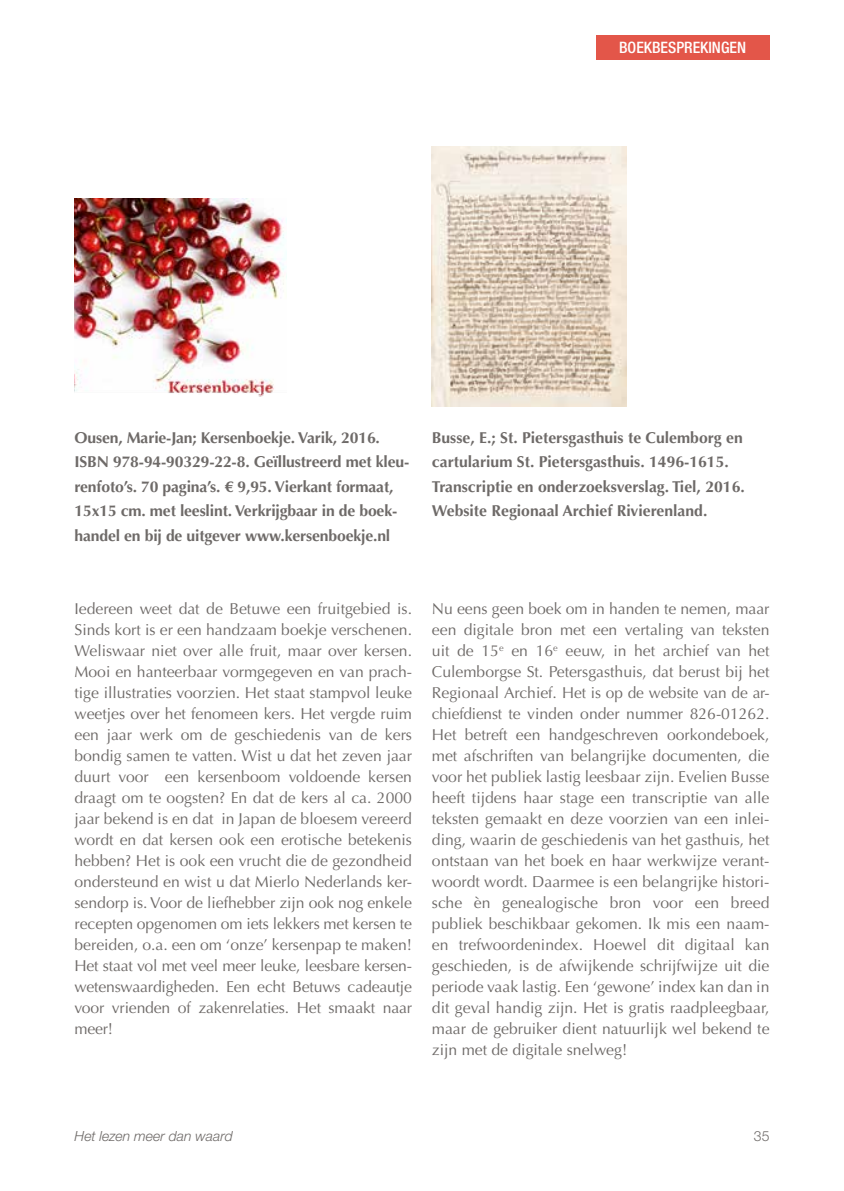
<style>
.page{position:relative;width:844px;height:1191px;background:#fff}
.page>*{position:absolute;margin:0;border:0;box-sizing:border-box;transform-origin:0 0}
.t1{font:15.75px/21px "Optima LT Std";letter-spacing:-.005em;color:#6e6a68;text-align:justify}
.t2{font:700 15.75px/24.5px "Optima LT Std";letter-spacing:-.01em;color:#6e6a68}
.t3{font:500 condensed 15.75px "Helvetica Neue LT Std";color:#fff}
.t4{font:italic 300 14px "Helvetica Neue LT Std";color:#6e6a68}
.t5{font:300 14px "Helvetica Neue LT Std";color:#6e6a68}
</style>
<div class="page">
<div style="left:595px;top:35px;width:174px;height:25px;background:#e35649"></div>
<img style="left:74px;top:198px;width:211px;height:199px">
<img style="left:432px;top:146px;width:194px;height:260px">
<p class="t3" style="left:619px;top:38px;width:128px">BOEKBESPREKINGEN</p>
<p class="t2" style="left:74px;top:425px;width:336px">Ousen, Marie-Jan; Kersenboekje. Varik, 2016.<br>ISBN 978-94-90329-22-8. Geïllustreerd met kleu&shy;renfoto’s. 70 pagina’s. € 9,95. Vierkant formaat, 15x15 cm. met leeslint. Verkrijgbaar in de boek&shy;handel en bij de uitgever www.kersenboekje.nl</p>
<p class="t2" style="left:432px;top:425px;width:314px">Busse, E.; St. Pietersgasthuis te Culemborg en cartularium St. Pietersgasthuis. 1496-1615.<br>Transcriptie en onderzoeksverslag. Tiel, 2016.<br>Website Regionaal Archief Rivierenland.</p>
<p class="t1" style="left:74px;top:598px;width:339px">Iedereen weet dat de Betuwe een fruitgebied is.<br>Sinds kort is er een handzaam boekje verschenen.<br>Weliswaar niet over alle fruit, maar over kersen.<br>Mooi en hanteerbaar vormgegeven en van prach&shy;tige illustraties voorzien. Het staat stampvol leuke weetjes over het fenomeen kers. Het vergde ruim een jaar werk om de geschiedenis van de kers bondig samen te vatten. Wist u dat het zeven jaar duurt voor een kersenboom voldoende kersen draagt om te oogsten? En dat de kers al ca. 2000 jaar bekend is en dat in Japan de bloesem vereerd wordt en dat kersen ook een erotische betekenis hebben? Het is ook een vrucht die de gezondheid ondersteund en wist u dat Mierlo Nederlands ker&shy;sendorp is. Voor de liefhebber zijn ook nog enkele recepten opgenomen om iets lekkers met kersen te bereiden, o.a. een om ‘onze’ kersenpap te maken!<br>Het staat vol met veel meer leuke, leesbare kersen&shy;wetenswaardigheden. Een echt Betuws cadeautje voor vrienden of zakenrelaties. Het smaakt naar meer!</p>
<p class="t1" style="left:432px;top:598px;width:339px">Nu eens geen boek om in handen te nemen, maar een digitale bron met een vertaling van teksten uit de 15<sup>e</sup> en 16<sup>e</sup> eeuw, in het archief van het Culemborgse St. Petersgasthuis, dat berust bij het Regionaal Archief. Het is op de website van de ar&shy;chiefdienst te vinden onder nummer 826-01262.<br>Het betreft een handgeschreven oorkondeboek, met afschriften van belangrijke documenten, die voor het publiek lastig leesbaar zijn. Evelien Busse heeft tijdens haar stage een transcriptie van alle teksten gemaakt en deze voorzien van een inlei&shy;ding, waarin de geschiedenis van het gasthuis, het ontstaan van het boek en haar werkwijze verant&shy;woordt wordt. Daarmee is een belangrijke histori&shy;sche èn genealogische bron voor een breed publiek beschikbaar gekomen. Ik mis een naam&shy;en trefwoordenindex. Hoewel dit digitaal kan geschieden, is de afwijkende schrijfwijze uit die periode vaak lastig. Een ‘gewone’ index kan dan in dit geval handig zijn. Het is gratis raadpleegbaar, maar de gebruiker dient natuurlijk wel bekend te zijn met de digitale snelweg!</p>
<p class="t4" style="left:74px;top:1127px;width:160px">Het lezen meer dan waard</p>
<p class="t5" style="left:753px;top:1127px;width:17px">35</p>
</div>
